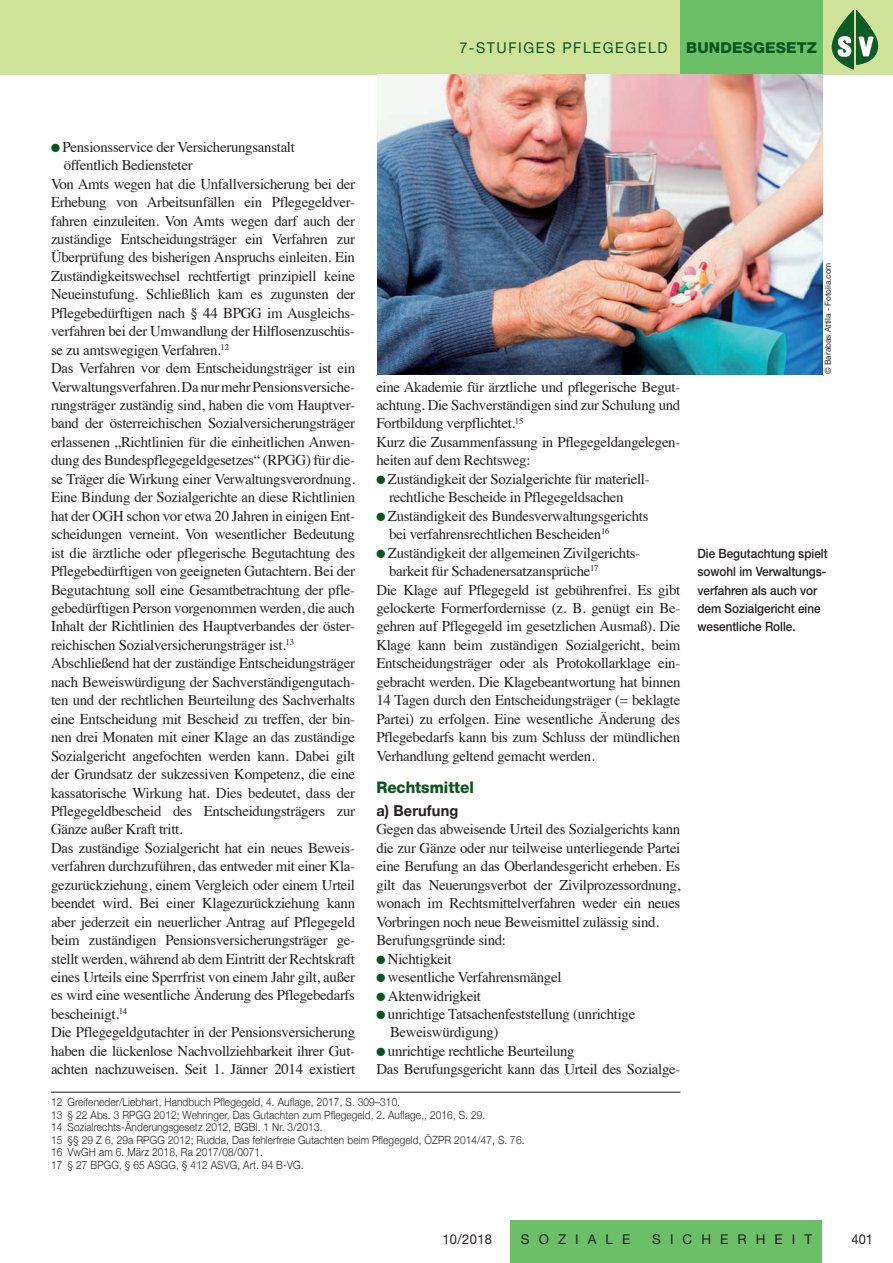
<style>
.page{position:relative;width:893px;height:1263px;background:#fff}
.page>*{position:absolute;margin:0;border:0;box-sizing:border-box;transform-origin:0 0}
.t1{font:800 16.05px "Helvetica Neue";color:#08551e;scale:.95 1}
.t2{font:15px "Helvetica Neue LT Std";letter-spacing:.11em;color:#08551e;scale:.95 1}
.t3{font:700 15px "Helvetica Neue";letter-spacing:.01em;color:#231f20}
.t4{font:14.85px "Times";letter-spacing:-.02em;color:#231f20}
.t5{font:13.5px "Helvetica Neue LT Std";letter-spacing:.67em;color:#231f20}
.t6{font:13.5px "Helvetica Neue LT Std";letter-spacing:.67em;color:#231f20;scale:.95 1}
.t7{font:500 12.9px/18.5px "Helvetica Neue";color:#231f20;scale:.91 1}
.t8{font:300 11.25px/12.5px "Helvetica Neue";letter-spacing:.01em;color:#231f20;scale:.9 1}
.t9{font:8.25px "Helvetica Neue LT Std";color:#231f20}
.s1{font-weight:800}
.s2{font-family:"Monotype Sorts";font-size:11.25px;color:#08551e}
</style>
<div class="page">
<div style="left:510px;top:1220px;width:312px;height:43px;background:#6bc067"></div>
<div style="left:0;top:0;width:893px;height:74px;background:#d0e39a"></div>
<div style="left:680px;top:0;width:143px;height:74px;background:#6bc067"></div>
<img style="left:856px;top:10px;width:22px;height:55px">
<hr style="left:51px;top:1092px;width:629px;height:1px;background:#231f20">
<img style="left:377px;top:74px;width:446px;height:300px">
<p class="t2" style="left:459px;top:39px;width:378px">7-STUFIGES PFLEGEGELD <span class="s1">BUNDESGESETZ</span></p>
<p class="t4" style="left:51px;top:133px;width:245px"><span class="s2">l</span> Pensionsservice der Versicherungsanstalt</p>
<p class="t4" style="left:64px;top:151px;width:130px">öffentlich Bediensteter</p>
<p class="t4" style="left:51px;top:170px;width:306px">Von Amts wegen hat die Unfallversicherung bei der</p>
<p class="t4" style="left:51px;top:188px;width:306px">Erhebung von Arbeitsunfällen ein Pflegegeldver-</p>
<p class="t4" style="left:51px;top:207px;width:306px">fahren einzuleiten. Von Amts wegen darf auch der</p>
<p class="t4" style="left:51px;top:225px;width:306px">zuständige Entscheidungsträger ein Verfahren zur</p>
<p class="t4" style="left:51px;top:243px;width:306px">Überprüfung des bisherigen Anspruchs einleiten. Ein</p>
<p class="t4" style="left:51px;top:262px;width:306px">Zuständigkeitswechsel rechtfertigt prinzipiell keine</p>
<p class="t4" style="left:51px;top:280px;width:306px">Neueinstufung. Schließlich kam es zugunsten der</p>
<p class="t4" style="left:51px;top:299px;width:306px">Pflegebedürftigen nach § 44 BPGG im Ausgleichs-</p>
<p class="t4" style="left:51px;top:317px;width:306px">verfahren bei der Umwandlung der Hilflosenzuschüs-</p>
<p class="t4" style="left:51px;top:336px;width:180px">se zu amtswegigen Verfahren.<sup>12</sup></p>
<p class="t4" style="left:51px;top:354px;width:306px">Das Verfahren vor dem Entscheidungsträger ist ein</p>
<p class="t4" style="left:51px;top:373px;width:306px">Verwaltungsverfahren. Da nur mehr Pensionsversiche-</p>
<p class="t4" style="left:51px;top:391px;width:306px">rungsträger zuständig sind, haben die vom Hauptver-</p>
<p class="t4" style="left:51px;top:410px;width:306px">band der österreichischen Sozialversicherungsträger</p>
<p class="t4" style="left:51px;top:428px;width:306px">erlassenen „Richtlinien für die einheitlichen Anwen-</p>
<p class="t4" style="left:51px;top:446px;width:306px">dung des Bundespflegegeldgesetzes“ (RPGG) für die-</p>
<p class="t4" style="left:51px;top:465px;width:306px">se Träger die Wirkung einer Verwaltungsverordnung.</p>
<p class="t4" style="left:51px;top:483px;width:306px">Eine Bindung der Sozialgerichte an diese Richtlinien</p>
<p class="t4" style="left:51px;top:502px;width:306px">hat der OGH schon vor etwa 20 Jahren in einigen Ent-</p>
<p class="t4" style="left:51px;top:520px;width:306px">scheidungen verneint. Von wesentlicher Bedeutung</p>
<p class="t4" style="left:51px;top:539px;width:306px">ist die ärztliche oder pflegerische Begutachtung des</p>
<p class="t4" style="left:51px;top:557px;width:306px">Pflegebedürftigen von geeigneten Gutachtern. Bei der</p>
<p class="t4" style="left:51px;top:576px;width:306px">Begutachtung soll eine Gesamtbetrachtung der pfle-</p>
<p class="t4" style="left:51px;top:594px;width:306px">gebedürftigen Person vorgenommen werden, die auch</p>
<p class="t4" style="left:51px;top:612px;width:306px">Inhalt der Richtlinien des Hauptverbandes der öster-</p>
<p class="t4" style="left:51px;top:631px;width:245px">reichischen Sozialversicherungsträger ist.<sup>13</sup></p>
<p class="t4" style="left:51px;top:649px;width:306px">Abschließend hat der zuständige Entscheidungsträger</p>
<p class="t4" style="left:51px;top:668px;width:306px">nach Beweiswürdigung der Sachverständigengutach-</p>
<p class="t4" style="left:51px;top:686px;width:306px">ten und der rechtlichen Beurteilung des Sachverhalts</p>
<p class="t4" style="left:51px;top:705px;width:306px">eine Entscheidung mit Bescheid zu treffen, der bin-</p>
<p class="t4" style="left:51px;top:723px;width:306px">nen drei Monaten mit einer Klage an das zuständige</p>
<p class="t4" style="left:51px;top:742px;width:306px">Sozialgericht angefochten werden kann. Dabei gilt</p>
<p class="t4" style="left:51px;top:760px;width:306px">der Grundsatz der sukzessiven Kompetenz, die eine</p>
<p class="t4" style="left:51px;top:779px;width:306px">kassatorische Wirkung hat. Dies bedeutet, dass der</p>
<p class="t4" style="left:51px;top:797px;width:306px">Pflegegeldbescheid des Entscheidungsträgers zur</p>
<p class="t4" style="left:51px;top:815px;width:133px">Gänze außer Kraft tritt.</p>
<p class="t4" style="left:51px;top:834px;width:306px">Das zuständige Sozialgericht hat ein neues Beweis-</p>
<p class="t4" style="left:51px;top:852px;width:306px">verfahren durchzuführen, das entweder mit einer Kla-</p>
<p class="t4" style="left:51px;top:871px;width:306px">gezurückziehung, einem Vergleich oder einem Urteil</p>
<p class="t4" style="left:51px;top:889px;width:306px">beendet wird. Bei einer Klagezurückziehung kann</p>
<p class="t4" style="left:51px;top:908px;width:306px">aber jederzeit ein neuerlicher Antrag auf Pflegegeld</p>
<p class="t4" style="left:51px;top:926px;width:306px">beim zuständigen Pensionsversicherungsträger ge-</p>
<p class="t4" style="left:51px;top:945px;width:306px">stellt werden, während ab dem Eintritt der Rechtskraft</p>
<p class="t4" style="left:51px;top:963px;width:306px">eines Urteils eine Sperrfrist von einem Jahr gilt, außer</p>
<p class="t4" style="left:51px;top:981px;width:306px">es wird eine wesentliche Änderung des Pflegebedarfs</p>
<p class="t4" style="left:51px;top:1000px;width:78px">bescheinigt.<sup>14</sup></p>
<p class="t4" style="left:51px;top:1018px;width:306px">Die Pflegegeldgutachter in der Pensionsversicherung</p>
<p class="t4" style="left:51px;top:1037px;width:306px">haben die lückenlose Nachvollziehbarkeit ihrer Gut-</p>
<p class="t4" style="left:51px;top:1055px;width:306px">achten nachzuweisen. Seit 1. Jänner 2014 existiert</p>
<p class="t8" style="left:51px;top:1095px;width:528px">12 Greifeneder/Liebhart, Handbuch Pflegegeld, 4. Auflage, 2017, S. 309–310.<br>13 § 22 Abs. 3 RPGG 2012; Wehringer, Das Gutachten zum Pflegegeld, 2. Auflage,, 2016, S. 29.<br>14 Sozialrechts-Änderungsgesetz 2012, BGBl. 1 Nr. 3/2013.<br>15 §§ 29 Z 6, 29a RPGG 2012; Rudda, Das fehlerfreie Gutachten beim Pflegegeld, ÖZPR 2014/47, S. 76.<br>16 VwGH am 6. März 2018, Ra 2017/08/0071.<br>17 § 27 BPGG, § 65 ASGG, § 412 ASVG, Art. 94 B-VG.</p>
<p class="t4" style="left:376px;top:373px;width:306px">eine Akademie für ärztliche und pflegerische Begut-</p>
<p class="t4" style="left:376px;top:391px;width:306px">achtung. Die Sachverständigen sind zur Schulung und</p>
<p class="t4" style="left:376px;top:410px;width:149px">Fortbildung verpflichtet.<sup>15</sup></p>
<p class="t4" style="left:376px;top:428px;width:306px">Kurz die Zusammenfassung in Pflegegeldangelegen-</p>
<p class="t4" style="left:376px;top:446px;width:156px">heiten auf dem Rechtsweg:</p>
<p class="t4" style="left:376px;top:465px;width:275px"><span class="s2">l</span> Zuständigkeit der Sozialgerichte für materiell-</p>
<p class="t4" style="left:389px;top:483px;width:236px">rechtliche Bescheide in Pflegegeldsachen</p>
<p class="t4" style="left:376px;top:502px;width:274px"><span class="s2">l</span> Zuständigkeit des Bundesverwaltungsgerichts</p>
<p class="t4" style="left:389px;top:520px;width:222px">bei verfahrensrechtlichen Bescheiden<sup>16</sup></p>
<p class="t4" style="left:376px;top:539px;width:265px"><span class="s2">l</span> Zuständigkeit der allgemeinen Zivilgerichts-</p>
<p class="t4" style="left:389px;top:557px;width:211px">barkeit für Schadenersatzansprüche<sup>17</sup></p>
<p class="t4" style="left:376px;top:576px;width:306px">Die Klage auf Pflegegeld ist gebührenfrei. Es gibt</p>
<p class="t4" style="left:376px;top:594px;width:306px">gelockerte Formerfordernisse (z. B. genügt ein Be-</p>
<p class="t4" style="left:376px;top:612px;width:306px">gehren auf Pflegegeld im gesetzlichen Ausmaß). Die</p>
<p class="t4" style="left:376px;top:631px;width:306px">Klage kann beim zuständigen Sozialgericht, beim</p>
<p class="t4" style="left:376px;top:649px;width:306px">Entscheidungsträger oder als Protokollarklage ein-</p>
<p class="t4" style="left:376px;top:668px;width:306px">gebracht werden. Die Klagebeantwortung hat binnen</p>
<p class="t4" style="left:376px;top:686px;width:306px">14 Tagen durch den Entscheidungsträger (= beklagte</p>
<p class="t4" style="left:376px;top:705px;width:306px">Partei) zu erfolgen. Eine wesentliche Änderung des</p>
<p class="t4" style="left:376px;top:723px;width:306px">Pflegebedarfs kann bis zum Schluss der mündlichen</p>
<p class="t4" style="left:376px;top:742px;width:220px">Verhandlung geltend gemacht werden.</p>
<p class="t1" style="left:376px;top:778px;width:104px">Rechtsmittel</p>
<p class="t3" style="left:376px;top:799px;width:84px">a) Berufung</p>
<p class="t4" style="left:376px;top:815px;width:306px">Gegen das abweisende Urteil des Sozialgerichts kann</p>
<p class="t4" style="left:376px;top:834px;width:306px">die zur Gänze oder nur teilweise unterliegende Partei</p>
<p class="t4" style="left:376px;top:852px;width:306px">eine Berufung an das Oberlandesgericht erheben. Es</p>
<p class="t4" style="left:376px;top:871px;width:306px">gilt das Neuerungsverbot der Zivilprozessordnung,</p>
<p class="t4" style="left:376px;top:889px;width:306px">wonach im Rechtsmittelverfahren weder ein neues</p>
<p class="t4" style="left:376px;top:908px;width:284px">Vorbringen noch neue Beweismittel zulässig sind.</p>
<p class="t4" style="left:376px;top:926px;width:131px">Berufungsgründe sind:</p>
<p class="t4" style="left:376px;top:945px;width:77px"><span class="s2">l</span> Nichtigkeit</p>
<p class="t4" style="left:376px;top:963px;width:187px"><span class="s2">l</span> wesentliche Verfahrensmängel</p>
<p class="t4" style="left:376px;top:982px;width:106px"><span class="s2">l</span> Aktenwidrigkeit</p>
<p class="t4" style="left:376px;top:1000px;width:260px"><span class="s2">l</span> unrichtige Tatsachenfeststellung (unrichtige</p>
<p class="t4" style="left:390px;top:1018px;width:110px">Beweiswürdigung)</p>
<p class="t4" style="left:376px;top:1037px;width:200px"><span class="s2">l</span> unrichtige rechtliche Beurteilung</p>
<p class="t4" style="left:376px;top:1055px;width:306px">Das Berufungsgericht kann das Urteil des Sozialge-</p>
<p class="t9" style="left:823px;top:374px;width:113px;rotate:-90deg">© Barabas Attila - Fotolia.com</p>
<p class="t7" style="left:697px;top:544px;width:145px">Die Begutachtung spielt sowohl im Verwaltungs&shy;verfahren als auch vor dem Sozialgericht eine wesentliche Rolle.</p>
<p class="t6" style="left:442px;top:1231px;width:54px">10/2018</p>
<p class="t5" style="left:521px;top:1231px;width:111px">SOZIALE</p>
<p class="t5" style="left:652px;top:1231px;width:161px">SICHERHEIT</p>
<p class="t6" style="left:852px;top:1231px;width:24px">401</p>
</div>
